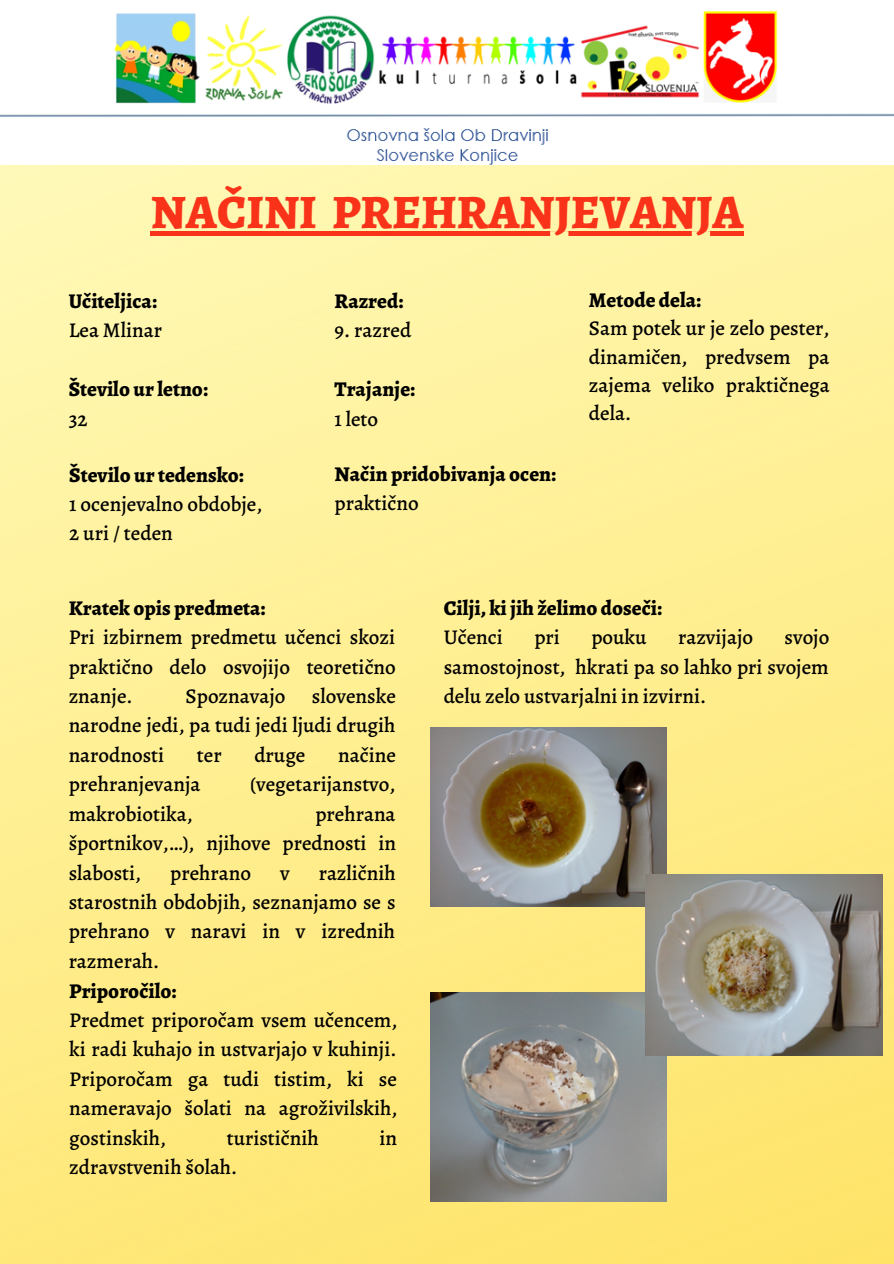
<style>
.page{position:relative;width:894px;height:1264px;background:#fff}
.page>*{position:absolute;margin:0;border:0;box-sizing:border-box;transform-origin:0 0}
.t1{font:800 48px "Alegreya";color:#f93319}
.t2{font:500 21px/29.4px "Alegreya";color:#000;text-align:justify}
.t3{font:800 21px "Alegreya";color:#000}
</style>
<div class="page">
<img style="left:0;top:165px;width:893px;height:1098px">
<img style="left:0;top:11px;width:893px;height:154px">
<img style="left:430px;top:727px;width:236px;height:179px">
<img style="left:430px;top:992px;width:236px;height:209px">
<img style="left:645px;top:875px;width:237px;height:180px">
<hr style="left:151px;top:232px;width:166px;height:4px;background:#f93319">
<hr style="left:317px;top:232px;width:15px;height:4px;background:#f93319">
<hr style="left:332px;top:232px;width:411px;height:4px;background:#f93319">
<p class="t1" style="left:151px;top:179px;width:594px">NAČINI PREHRANJEVANJA</p>
<p class="t3" style="left:69px;top:286px;width:90px">Učiteljica:</p>
<p class="t2" style="left:69px;top:315px;width:95px">Lea Mlinar</p>
<p class="t3" style="left:69px;top:375px;width:141px">Število ur letno:</p>
<p class="t2" style="left:69px;top:404px;width:20px">32</p>
<p class="t3" style="left:69px;top:460px;width:176px">Število ur tedensko:</p>
<p class="t2" style="left:69px;top:489px;width:194px">1 ocenjevalno obdobje,<br>2 uri / teden</p>
<p class="t3" style="left:334px;top:286px;width:70px">Razred:</p>
<p class="t2" style="left:334px;top:315px;width:78px">9. razred</p>
<p class="t3" style="left:334px;top:375px;width:82px">Trajanje:</p>
<p class="t2" style="left:334px;top:404px;width:45px">1 leto</p>
<p class="t3" style="left:334px;top:460px;width:223px">Način pridobivanja ocen:</p>
<p class="t2" style="left:334px;top:488px;width:86px">praktično</p>
<p class="t3" style="left:588px;top:285px;width:114px">Metode dela:</p>
<p class="t2" style="left:588px;top:314px;width:242px;line-height:28.3px">Sam potek ur je zelo pester, dinamičen, predvsem pa zajema veliko praktičnega dela.</p>
<p class="t3" style="left:69px;top:593px;width:198px">Kratek opis predmeta:</p>
<p class="t2" style="left:69px;top:622px;width:328px">Pri izbirnem predmetu učenci skozi praktično delo osvojijo teoretično znanje.</p>
<p class="t2" style="left:69px;top:681px;width:328px;text-indent:243px">slovenske narodne jedi, pa tudi jedi ljudi drugih narodnosti</p>
<p class="t2" style="left:185px;top:681px;width:101px">Spoznavajo</p>
<p class="t2" style="left:197px;top:740px;width:26px">ter</p>
<p class="t2" style="left:254px;top:740px;width:53px">druge</p>
<p class="t2" style="left:338px;top:740px;width:59px">načine</p>
<p class="t2" style="left:69px;top:769px;width:133px">prehranjevanja</p>
<p class="t2" style="left:250px;top:769px;width:147px">(vegetarijanstvo,</p>
<p class="t2" style="left:69px;top:799px;width:125px">makrobiotika,</p>
<p class="t2" style="left:69px;top:799px;width:329px;text-indent:247px">prehrana športnikov,…), njihove prednosti in slabosti,</p>
<p class="t2" style="left:69px;top:857px;width:328px;text-indent:250px">različnih starostnih obdobjih, seznanjamo se s prehrano v naravi in v izrednih razmerah.</p>
<p class="t2" style="left:170px;top:857px;width:82px">prehrano</p>
<p class="t2" style="left:280px;top:857px;width:11px">v</p>
<p class="t3" style="left:69px;top:976px;width:109px">Priporočilo:</p>
<p class="t2" style="left:69px;top:1005px;width:329px">Predmet priporočam vsem učencem, ki radi kuhajo in ustvarjajo v kuhinji.<br>Priporočam ga tudi tistim, ki se nameravajo šolati na agroživilskih, gostinskih,</p>
<p class="t2" style="left:227px;top:1122px;width:94px">turističnih</p>
<p class="t2" style="left:379px;top:1122px;width:19px">in</p>
<p class="t2" style="left:69px;top:1152px;width:169px">zdravstvenih šolah.</p>
<p class="t3" style="left:443px;top:593px;width:220px">Cilji, ki jih želimo doseči:</p>
<p class="t2" style="left:443px;top:622px;width:61px">Učenci</p>
<p class="t2" style="left:534px;top:622px;width:27px">pri</p>
<p class="t2" style="left:591px;top:622px;width:57px">pouku</p>
<p class="t2" style="left:677px;top:622px;width:77px">razvijajo</p>
<p class="t2" style="left:443px;top:622px;width:387px;text-indent:341px">svojo samostojnost, hkrati pa so lahko pri svojem delu zelo ustvarjalni in izvirni.</p>
</div>
